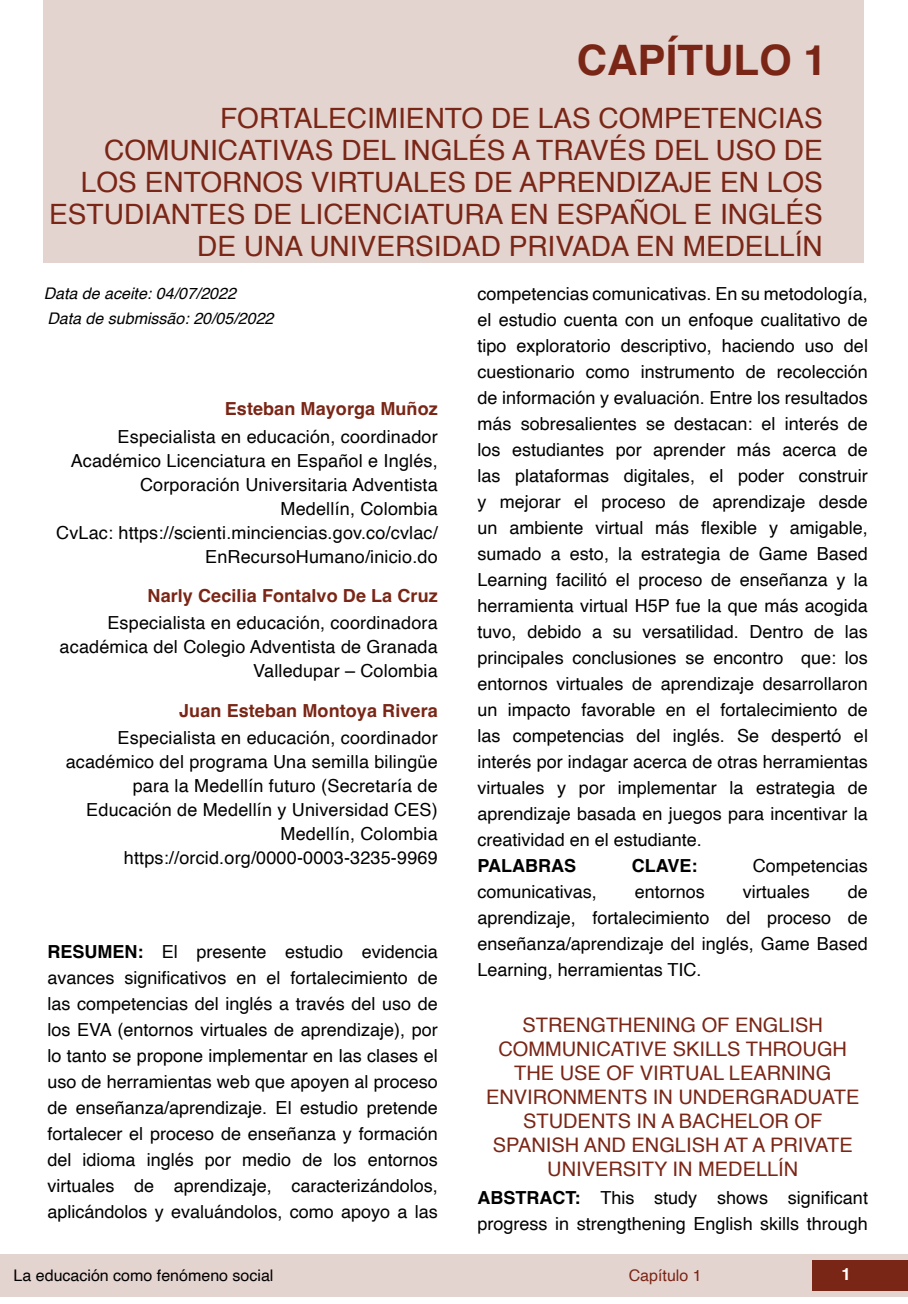
<style>
.page{position:relative;width:908px;height:1304px;background:#fff}
.page>*{position:absolute;margin:0;border:0;box-sizing:border-box;transform-origin:0 0}
.t1{font:700 42px "Helvetica";color:#7a2616}
.t2{font:28px/32px "Helvetica";color:#7a2616;text-align:right}
.t3{font:20px/24px "Helvetica";color:#7a2616;text-align:center}
.t4{font:18px/26px "Helvetica";letter-spacing:.01em;color:#000;text-align:right}
.t5{font:700 18px "Helvetica";letter-spacing:.005em;color:#7a2616}
.t6{font:700 18px "Helvetica";color:#000}
.t7{font:700 16.8px "Helvetica";color:#fff}
.t8{font:italic 16px "Helvetica";color:#000}
.t9{font:16px "Helvetica";color:#000}
.t10{font:16px "Helvetica";color:#7a2616}
.s1{font-weight:700}
</style>
<div class="page">
<div style="left:0;top:1254px;width:906px;height:43px;background:#e4d4d0"></div>
<div style="left:812px;top:1261px;width:95px;height:30px;background:#7a2616"></div>
<div style="left:44px;top:0;width:819px;height:263px;background:#e4d4d0"></div>
<h1 class="t1" style="left:576px;top:35px;width:251px">CAPÍTULO 1</h1>
<h2 class="t2" style="left:49px;top:103px;width:774px">FORTALECIMIENTO DE LAS COMPETENCIAS COMUNICATIVAS DEL INGLÉS A TRAVÉS DEL USO DE LOS ENTORNOS VIRTUALES DE APRENDIZAJE EN LOS ESTUDIANTES DE LICENCIATURA EN ESPAÑOL E INGLÉS DE UNA UNIVERSIDAD PRIVADA EN MEDELLÍN</h2>
<p class="t8" style="left:44px;top:280px;width:194px">Data de aceite: 04/07/2022</p>
<p class="t8" style="left:47px;top:306px;width:227px">Data de submissão: 20/05/2022</p>
<p class="t5" style="left:225px;top:398px;width:214px">Esteban Mayorga Muñoz</p>
<p class="t4" style="left:56px;top:425px;width:383px;line-height:24px">Especialista en educación, coordinador Académico Licenciatura en Español e Inglés, Corporación Universitaria Adventista<br>Medellín, Colombia<br>CvLac: https://scienti.minciencias.gov.co/cvlac/ EnRecursoHumano/inicio.do</p>
<p class="t5" style="left:147px;top:585px;width:291px">Narly Cecilia Fontalvo De La Cruz</p>
<p class="t4" style="left:60px;top:612px;width:379px;line-height:24px">Especialista en educación, coordinadora académica del Colegio Adventista de Granada<br>Valledupar – Colombia</p>
<p class="t5" style="left:179px;top:699px;width:260px">Juan Esteban Montoya Rivera</p>
<p class="t4" style="left:66px;top:726px;width:373px;line-height:24px">Especialista en educación, coordinador académico del programa Una semilla bilingüe para la Medellín futuro (Secretaría de Educación de Medellín y Universidad CES)<br>Medellín, Colombia https://orcid.org/0000-0003-3235-9969</p>
<p class="t4" style="left:47px;top:939px;width:392px;text-align:justify"><span class="s1">RESUMEN:</span> El presente estudio evidencia avances significativos en el fortalecimiento de las competencias del inglés a través del uso de los EVA (entornos virtuales de aprendizaje), por lo tanto se propone implementar en las clases el uso de herramientas web que apoyen al proceso de enseñanza/aprendizaje. El estudio pretende fortalecer el proceso de enseñanza y formación del idioma inglés por medio de los entornos virtuales de aprendizaje, caracterizándolos, aplicándolos y evaluándolos, como apoyo a las</p>
<p class="t4" style="left:477px;top:281px;width:392px;text-align:justify">competencias comunicativas. En su metodología, el estudio cuenta con un enfoque cualitativo de tipo exploratorio descriptivo, haciendo uso del cuestionario como instrumento de recolección de información y evaluación. Entre los resultados más sobresalientes se destacan: el interés de los estudiantes por aprender más acerca de las plataformas digitales, el poder construir y mejorar el proceso de aprendizaje desde un ambiente virtual más flexible y amigable, sumado a esto, la estrategia de Game Based Learning facilitó el proceso de enseñanza y la herramienta virtual H5P fue la que más acogida tuvo, debido a su versatilidad. Dentro de las principales conclusiones se encontro que: los entornos virtuales de aprendizaje desarrollaron un impacto favorable en el fortalecimiento de las competencias del inglés. Se despertó el interés por indagar acerca de otras herramientas virtuales y por implementar la estrategia de aprendizaje basada en juegos para incentivar la creatividad en el estudiante.</p>
<p class="t6" style="left:477px;top:854px;width:100px">PALABRAS</p>
<p class="t6" style="left:631px;top:854px;width:67px">CLAVE:</p>
<p class="t4" style="left:752px;top:853px;width:117px">Competencias</p>
<p class="t4" style="left:477px;top:879px;width:121px">comunicativas,</p>
<p class="t4" style="left:634px;top:879px;width:72px">entornos</p>
<p class="t4" style="left:742px;top:879px;width:69px">virtuales</p>
<p class="t4" style="left:477px;top:879px;width:392px;text-align:justify;text-indent:370px">de aprendizaje, fortalecimiento del proceso de enseñanza/aprendizaje del inglés, Game Based Learning, herramientas TIC.</p>
<p class="t3" style="left:486px;top:1014px;width:375px">STRENGTHENING OF ENGLISH<br>COMMUNICATIVE SKILLS THROUGH<br>THE USE OF VIRTUAL LEARNING<br>ENVIRONMENTS IN UNDERGRADUATE<br>STUDENTS IN A BACHELOR OF<br>SPANISH AND ENGLISH AT A PRIVATE<br>UNIVERSITY IN MEDELLÍN</p>
<p class="t4" style="left:477px;top:1185px;width:392px;text-align:left"><span class="s1">ABSTRACT:</span> This study shows significant progress in strengthening English skills through</p>
<p class="t9" style="left:14px;top:1263px;width:261px">La educación como fenómeno social</p>
<p class="t10" style="left:628px;top:1263px;width:74px">Capítulo 1</p>
<p class="t7" style="left:841px;top:1264px;width:11px">1</p>
</div>
